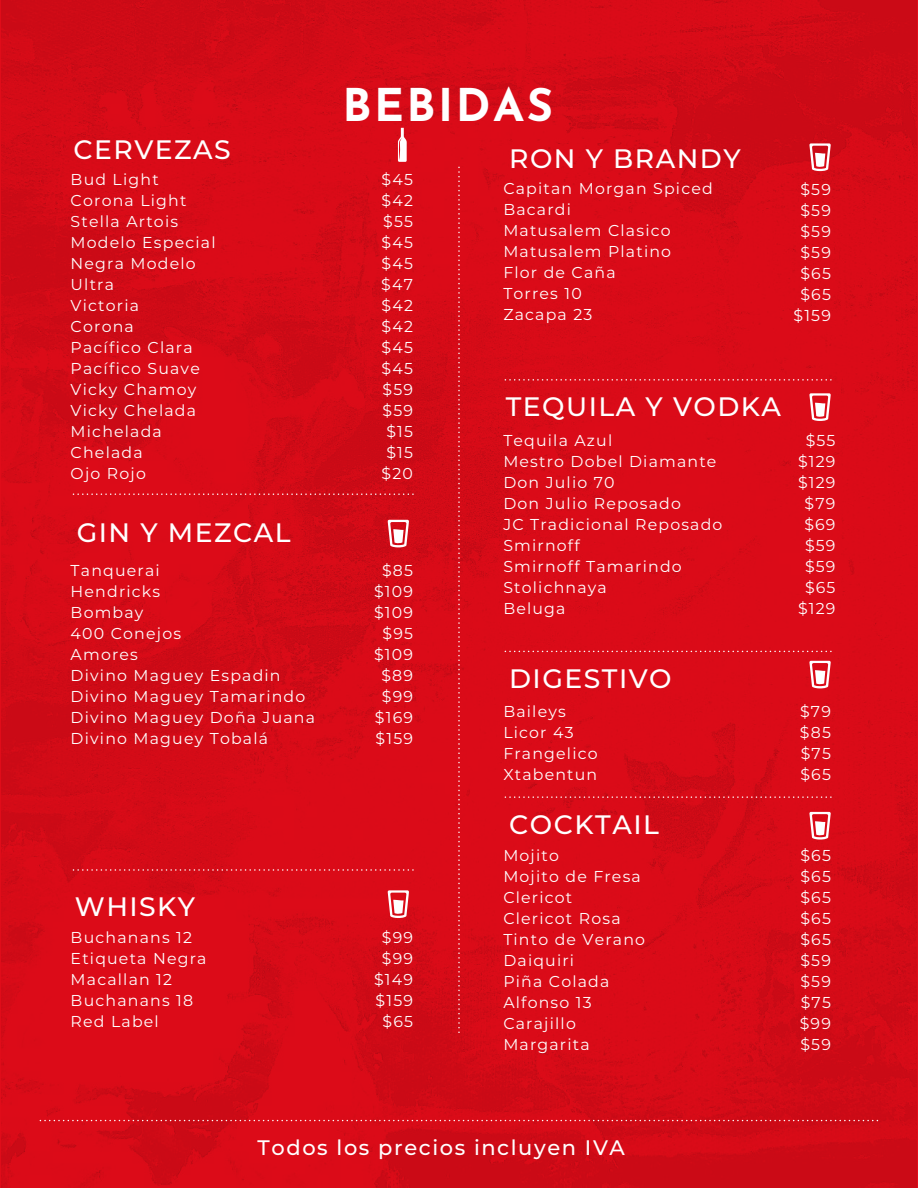
<style>
.page{position:relative;width:918px;height:1188px;background:#fff}
.page>*{position:absolute;margin:0;border:0;box-sizing:border-box;transform-origin:0 0}
.t1{font:700 45px "Josefin Sans";letter-spacing:.055em;color:#fff}
.t2{font:500 26.7px "Montserrat";letter-spacing:.055em;color:#fff}
.t3{font:500 21px "Montserrat";letter-spacing:.075em;color:#fff}
.t4{font:15.75px/21px "Montserrat";letter-spacing:.075em;color:#fff}
</style>
<div class="page">
<img style="left:1px;top:0;width:916px;height:1188px">
<svg style="left:40px;top:1120px;width:838px;height:1px"></svg>
<svg style="left:458px;top:167px;width:2px;height:867px;background:#de3641"></svg>
<svg style="left:69px;top:493px;width:344px;height:2px"></svg>
<svg style="left:502px;top:379px;width:329px;height:2px"></svg>
<svg style="left:502px;top:651px;width:329px;height:1px"></svg>
<svg style="left:502px;top:796px;width:329px;height:2px"></svg>
<svg style="left:69px;top:869px;width:344px;height:2px"></svg>
<svg style="left:388px;top:890px;width:21px;height:28px"></svg>
<svg style="left:809px;top:812px;width:22px;height:28px"></svg>
<svg style="left:809px;top:661px;width:22px;height:27px"></svg>
<svg style="left:809px;top:393px;width:22px;height:28px"></svg>
<svg style="left:809px;top:143px;width:22px;height:28px"></svg>
<svg style="left:388px;top:520px;width:21px;height:27px"></svg>
<svg style="left:398px;top:128px;width:9px;height:34px"></svg>
<h1 class="t1" style="left:342px;top:71px;width:212px">BEBIDAS</h1>
<h2 class="t2" style="left:73px;top:131px;width:159px">CERVEZAS</h2>
<p class="t4" style="left:71px;top:169px;width:146px">Bud Light<br>Corona Light<br>Stella Artois<br>Modelo Especial<br>Negra Modelo<br>Ultra<br>Victoria<br>Corona<br>Pacífico Clara<br>Pacífico Suave<br>Vicky Chamoy<br>Vicky Chelada<br>Michelada<br>Chelada<br>Ojo Rojo</p>
<p class="t4" style="left:381px;top:169px;width:33px;text-align:center">$45 $42 $55 $45 $45 $47 $42 $42 $45 $45 $59 $59 $15 $15 $20</p>
<h2 class="t2" style="left:77px;top:514px;width:216px">GIN Y MEZCAL</h2>
<p class="t4" style="left:71px;top:559px;width:246px">Tanquerai<br>Hendricks<br>Bombay<br>400 Conejos<br>Amores<br>Divino Maguey Espadin<br>Divino Maguey Tamarindo<br>Divino Maguey Doña Juana<br>Divino Maguey Tobalá</p>
<p class="t4" style="left:374px;top:559px;width:40px;text-align:center">$85 $109 $109 $95 $109 $89 $99 $169 $159</p>
<h2 class="t2" style="left:75px;top:888px;width:122px">WHISKY</h2>
<p class="t4" style="left:71px;top:926px;width:137px">Buchanans 12<br>Etiqueta Negra<br>Macallan 12<br>Buchanans 18<br>Red Label</p>
<p class="t4" style="left:374px;top:926px;width:40px;text-align:center">$99 $99 $149 $159 $65</p>
<h2 class="t2" style="left:509px;top:139px;width:233px">RON Y BRANDY</h2>
<p class="t4" style="left:503px;top:177px;width:211px">Capitan Morgan Spiced<br>Bacardi<br>Matusalem Clasico<br>Matusalem Platino<br>Flor de Caña<br>Torres 10<br>Zacapa 23</p>
<p class="t4" style="left:794px;top:178px;width:39px;text-align:center">$59 $59 $59 $59 $65 $65 $159</p>
<h2 class="t2" style="left:506px;top:388px;width:277px">TEQUILA Y VODKA</h2>
<p class="t4" style="left:503px;top:430px;width:221px">Tequila Azul<br>Mestro Dobel Diamante<br>Don Julio 70<br>Don Julio Reposado<br>JC Tradicional Reposado<br>Smirnoff<br>Smirnoff Tamarindo<br>Stolichnaya<br>Beluga</p>
<p class="t4" style="left:798px;top:429px;width:39px;text-align:center">$55 $129 $129 $79 $69 $59 $59 $65 $129</p>
<h2 class="t2" style="left:509px;top:660px;width:164px">DIGESTIVO</h2>
<p class="t4" style="left:503px;top:701px;width:96px">Baileys<br>Licor 43<br>Frangelico<br>Xtabentun</p>
<p class="t4" style="left:800px;top:701px;width:33px;text-align:justify">$79 $85 $75 $65</p>
<h2 class="t2" style="left:509px;top:806px;width:151px">COCKTAIL</h2>
<p class="t4" style="left:503px;top:844px;width:143px">Mojito<br>Mojito de Fresa<br>Clericot<br>Clericot Rosa<br>Tinto de Verano<br>Daiquiri<br>Piña Colada<br>Alfonso 13<br>Carajillo<br>Margarita</p>
<p class="t4" style="left:800px;top:844px;width:33px;text-align:justify">$65 $65 $65 $65 $65 $59 $59 $75 $99 $59</p>
<h3 class="t3" style="left:258px;top:1133px;width:369px">Todos los precios incluyen IVA</h3>
</div>
